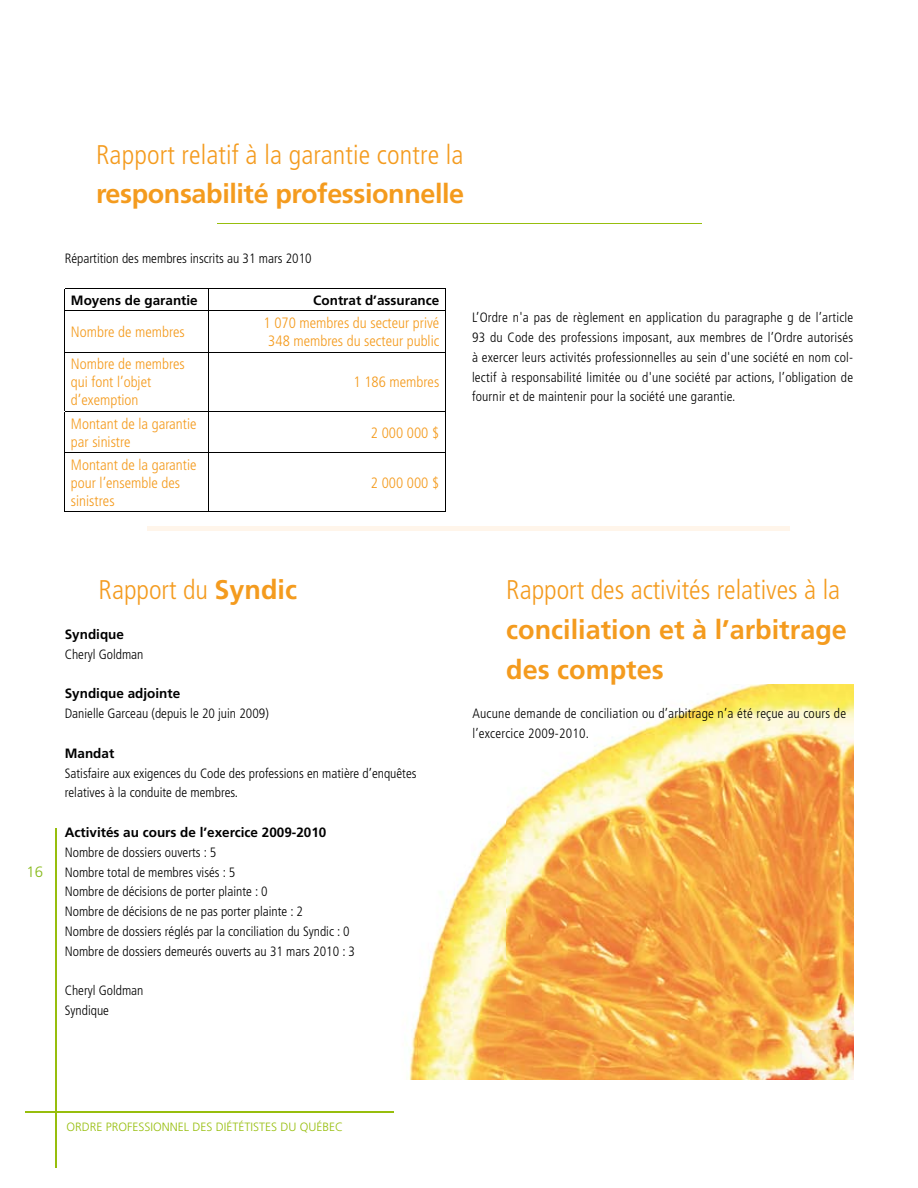
<style>
.page{position:relative;width:918px;height:1188px;background:#fff}
.page>*{position:absolute;margin:0;border:0;box-sizing:border-box;transform-origin:0 0}
.t1{font:300 condensed 27px "Frutiger";color:#f49b1e}
.t2{font:700 27px/39.6px "Frutiger";color:#f49b1e}
.t3{font:300 condensed 15px/18px "Frutiger";color:#f49b1e}
.t4{font:300 15px "Frutiger";color:#86b918}
.t5{font:300 condensed 13.5px/19.8px "Frutiger";color:#000}
.t6{font:700 13.5px "Frutiger";color:#000}
.t7{font:300 12px "Frutiger";color:#97be0d}
.s1{font-weight:700;font-stretch:normal}
</style>
<div class="page">
<img style="left:406px;top:684px;width:447px;height:396px">
<hr style="left:55px;top:828px;width:2px;height:340px;background:#97be0d">
<hr style="left:25px;top:1111px;width:369px;height:1px;background:#97be0d">
<hr style="left:65px;top:289px;width:144px;height:1px;background:#000">
<hr style="left:209px;top:289px;width:237px;height:1px;background:#000">
<svg style="left:445px;top:290px;width:1px;height:21px"></svg>
<hr style="left:65px;top:311px;width:144px;height:1px;background:#000">
<hr style="left:65px;top:311px;width:1px;height:41px;background:#000">
<hr style="left:209px;top:311px;width:237px;height:1px;background:#000">
<hr style="left:209px;top:311px;width:1px;height:41px;background:#000">
<hr style="left:445px;top:311px;width:1px;height:41px;background:#000">
<hr style="left:65px;top:352px;width:144px;height:1px;background:#000">
<hr style="left:65px;top:352px;width:1px;height:59px;background:#000">
<hr style="left:209px;top:352px;width:237px;height:1px;background:#000">
<hr style="left:209px;top:352px;width:1px;height:59px;background:#000">
<hr style="left:445px;top:352px;width:1px;height:59px;background:#000">
<hr style="left:65px;top:411px;width:144px;height:1px;background:#000">
<hr style="left:65px;top:412px;width:1px;height:40px;background:#000">
<hr style="left:209px;top:411px;width:237px;height:1px;background:#000">
<hr style="left:209px;top:412px;width:1px;height:40px;background:#000">
<hr style="left:445px;top:412px;width:1px;height:40px;background:#000">
<hr style="left:65px;top:452px;width:144px;height:1px;background:#000">
<hr style="left:65px;top:453px;width:1px;height:59px;background:#000">
<hr style="left:209px;top:452px;width:237px;height:1px;background:#000">
<hr style="left:209px;top:453px;width:1px;height:59px;background:#000">
<hr style="left:445px;top:453px;width:1px;height:59px;background:#000">
<hr style="left:65px;top:512px;width:144px;height:1px;background:#000">
<hr style="left:209px;top:512px;width:237px;height:1px;background:#000">
<hr style="left:147px;top:526px;width:643px;height:4px;background:#fff5ea">
<hr style="left:217px;top:223px;width:485px;height:1px;background:#97be0d">
<h1 class="t1" style="left:96px;top:139px;width:369px">Rapport relatif à la garantie contre la</h1>
<h1 class="t2" style="left:96px;top:174px;width:370px">responsabilité professionnelle</h1>
<p class="t5" style="left:65px;top:248px;width:248px">Répartition des membres inscrits au 31 mars 2010</p>
<p class="t6" style="left:71px;top:292px;width:128px">Moyens de garantie</p>
<p class="t6" style="left:313px;top:292px;width:128px">Contrat d’assurance</p>
<p class="t3" style="left:71px;top:323px;width:115px">Nombre de membres</p>
<p class="t3" style="left:264px;top:314px;width:177px;text-align:center">1 070 membres du secteur privé<br>348 membres du secteur public</p>
<p class="t3" style="left:71px;top:355px;width:115px">Nombre de membres qui font l’objet d’exemption</p>
<p class="t3" style="left:354px;top:373px;width:87px">1 186 membres</p>
<p class="t3" style="left:71px;top:415px;width:127px">Montant de la garantie par sinistre</p>
<p class="t3" style="left:371px;top:424px;width:70px">2 000 000 $</p>
<p class="t3" style="left:71px;top:456px;width:127px">Montant de la garantie pour l’ensemble des sinistres</p>
<p class="t3" style="left:371px;top:474px;width:70px">2 000 000 $</p>
<p class="t5" style="left:472px;top:308px;width:383px;text-align:justify">L’Ordre n'a pas de règlement en application du paragraphe g de l’article 93 du Code des professions imposant, aux membres de l’Ordre autorisés à exercer leurs activités professionnelles au sein d'une société en nom col&shy;lectif à responsabilité limitée ou d'une société par actions, l’obligation de fournir et de maintenir pour la société une garantie.</p>
<p class="t4" style="left:26px;top:864px;width:18px">16</p>
<h1 class="t1" style="left:99px;top:575px;width:200px">Rapport du <span class="s1">Syndic</span></h1>
<p class="t6" style="left:65px;top:626px;width:61px">Syndique</p>
<p class="t5" style="left:65px;top:644px;width:80px">Cheryl Goldman</p>
<p class="t6" style="left:65px;top:686px;width:117px">Syndique adjointe</p>
<p class="t5" style="left:65px;top:704px;width:206px">Danielle Garceau (depuis le 20 juin 2009)</p>
<p class="t6" style="left:65px;top:745px;width:51px">Mandat</p>
<p class="t5" style="left:65px;top:763px;width:353px">Satisfaire aux exigences du Code des professions en matière d’enquêtes relatives à la conduite de membres.</p>
<p class="t6" style="left:65px;top:824px;width:263px">Activités au cours de l’exercice 2009-2010</p>
<p class="t5" style="left:65px;top:842px;width:292px">Nombre de dossiers ouverts : 5<br>Nombre total de membres visés : 5<br>Nombre de décisions de porter plainte : 0<br>Nombre de décisions de ne pas porter plainte : 2<br>Nombre de dossiers réglés par la conciliation du Syndic : 0<br>Nombre de dossiers demeurés ouverts au 31 mars 2010 : 3</p>
<p class="t5" style="left:65px;top:981px;width:80px">Cheryl Goldman<br>Syndique</p>
<h1 class="t1" style="left:506px;top:575px;width:336px">Rapport des activités relatives à la</h1>
<h1 class="t2" style="left:506px;top:610px;width:342px">conciliation et à l’arbitrage des comptes</h1>
<p class="t5" style="left:472px;top:704px;width:375px">Aucune demande de conciliation ou d’arbitrage n’a été reçue au cours de l’excercice 2009-2010.</p>
<p class="t7" style="left:66px;top:1120px;width:278px">ORDRE PROFESSIONNEL DES DIÉTÉTISTES DU QUÉBEC</p>
</div>
